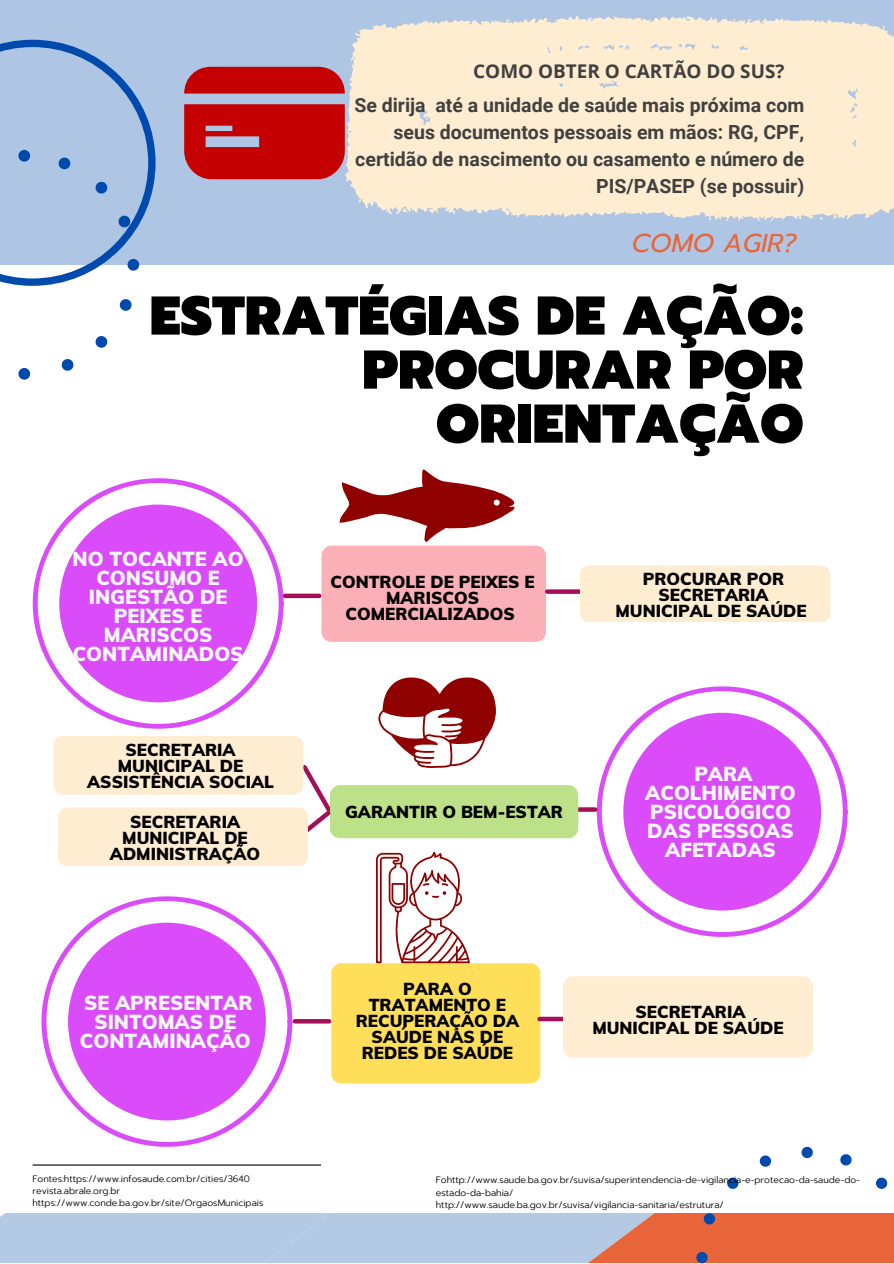
<style>
.page{position:relative;width:894px;height:1264px;background:#fff}
.page>*{position:absolute;margin:0;border:0;box-sizing:border-box;transform-origin:0 0}
.t1{font:900 54.6px/54px "Prompt";color:#000;text-align:right}
.t2{font:italic 25.65px "Prompt";color:#e86539}
.t3{font:900 19.8px/19px "Muli";color:#f7f7f7;text-align:center}
.t4{font:700 19.5px/27px "Roboto";color:#404040;text-align:right}
.t5{font:700 18.9px "Open Sans";color:#404040}
.t6{font:900 16.95px/15.9px "Muli";color:#000;text-align:center}
.t7{font:300 9.15px/12.3px "Prompt";color:#000}
</style>
<div class="page">
<div style="left:0;top:0;width:893px;height:264px;background:#aec5e4"></div>
<svg style="left:18px;top:299px;width:114px;height:80px"></svg>
<svg style="left:0;top:40px;width:155px;height:246px"></svg>
<svg style="left:32px;top:478px;width:251px;height:251px;fill:#da4cf9"></svg>
<div style="left:321px;top:545px;width:224px;height:97px;background:#fbb0b7;border-radius:10px"></div>
<div style="left:331px;top:963px;width:209px;height:120px;background:#ffdf59;border-radius:10px"></div>
<div style="left:547px;top:589px;width:34px;height:5px;background:#a50e58"></div>
<div style="left:579px;top:565px;width:251px;height:57px;background:#ffedd1;border-radius:10px"></div>
<div style="left:53px;top:735px;width:250px;height:59px;background:#ffedd1;border-radius:10px"></div>
<div style="left:539px;top:1016px;width:34px;height:5px;background:#a50e58"></div>
<div style="left:285px;top:593px;width:34px;height:5px;background:#a50e58"></div>
<svg style="left:596px;top:686px;width:251px;height:251px;fill:#da4cf9"></svg>
<svg style="left:578px;top:807px;width:17px;height:4px"></svg>
<div style="left:330px;top:785px;width:248px;height:53px;background:#bce189;border-radius:10px"></div>
<svg style="left:378px;top:677px;width:118px;height:91px"></svg>
<svg style="left:298px;top:761px;width:37px;height:75px"></svg>
<div style="left:58px;top:807px;width:250px;height:59px;background:#ffedd1;border-radius:10px"></div>
<svg style="left:41px;top:896px;width:251px;height:250px;fill:#da4cf9"></svg>
<svg style="left:295px;top:1019px;width:34px;height:4px"></svg>
<div style="left:562px;top:976px;width:250px;height:81px;background:#ffedd1;border-radius:10px"></div>
<svg style="left:376px;top:851px;width:93px;height:112px"></svg>
<svg style="left:339px;top:469px;width:175px;height:73px"></svg>
<svg style="left:0;top:1146px;width:893px;height:117px"></svg>
<svg style="left:184px;top:104px;width:158px;height:75px"></svg>
<svg style="left:184px;top:67px;width:158px;height:27px"></svg>
<svg style="left:342px;top:16px;width:551px;height:206px;fill:#ffedd1"></svg>
<h3 class="t5" style="left:473px;top:58px;width:312px">COMO OBTER O CARTÃO DO SUS?</h3>
<h5 class="t4" style="left:354px;top:92px;width:451px">Se dirija até a unidade de saúde mais próxima com seus documentos pessoais em mãos: RG, CPF, certidão de nascimento ou casamento e número de PIS/PASEP (se possuir)</h5>
<h2 class="t2" style="left:631px;top:224px;width:166px">COMO AGIR?</h2>
<p class="t1" style="left:149px;top:289px;width:655px">ESTRATÉGIAS DE AÇÃO:<br>PROCURAR POR<br>ORIENTAÇÃO</p>
<p class="t3" style="left:73px;top:548px;width:172px">NO TOCANTE AO<br>CONSUMO E<br>INGESTÃO DE<br>PEIXES E<br>MARISCOS<br>CONTAMINADOS</p>
<p class="t6" style="left:87px;top:742px;width:188px">SECRETARIA<br>MUNICIPAL DE<br>ASSISTÊNCIA SOCIAL</p>
<h3 class="t6" style="left:110px;top:813px;width:152px">SECRETARIA<br>MUNICIPAL DE<br>ADMINISTRAÇÃO</h3>
<p class="t6" style="left:330px;top:573px;width:206px">CONTROLE DE PEIXES E<br>MARISCOS<br>COMERCIALIZADOS</p>
<p class="t6" style="left:615px;top:571px;width:193px">PROCURAR POR<br>SECRETARIA<br>MUNICIPAL DE SAÚDE</p>
<p class="t6" style="left:345px;top:803px;width:219px">GARANTIR O BEM-ESTAR</p>
<h5 class="t3" style="left:645px;top:763px;width:152px">PARA<br>ACOLHIMENTO<br>PSICOLÓGICO<br>DAS PESSOAS<br>AFETADAS</h5>
<p class="t6" style="left:355px;top:980px;width:165px">PARA O<br>TRATAMENTO E<br>RECUPERAÇÃO DA<br>SAÚDE NAS DE<br>REDES DE SAÚDE</p>
<h1 class="t3" style="left:80px;top:992px;width:174px">SE APRESENTAR<br>SINTOMAS DE<br>CONTAMINAÇÃO</h1>
<h5 class="t6" style="left:592px;top:1003px;width:193px">SECRETARIA<br>MUNICIPAL DE SAÚDE</h5>
<h5 class="t7" style="left:32px;top:1172px;width:219px">Fontes:https://www.infosaude.com.br/cities/3640</h5>
<h5 class="t7" style="left:32px;top:1184px;width:89px">revista.abrale.org.br</h5>
<h5 class="t7" style="left:32px;top:1196px;width:232px">https://www.conde.ba.gov.br/site/OrgaosMunicipais</h5>
<h3 class="t7" style="left:435px;top:1174px;width:425px">Fohttp://www.saude.ba.gov.br/suvisa/superintendencia-de-vigilancia-e-protecao-da-saude-do&shy;estado-da-bahia/</h3>
<h5 class="t7" style="left:435px;top:1198px;width:289px">http://www.saude.ba.gov.br/suvisa/vigilancia-sanitaria/estrutura/</h5>
</div>
